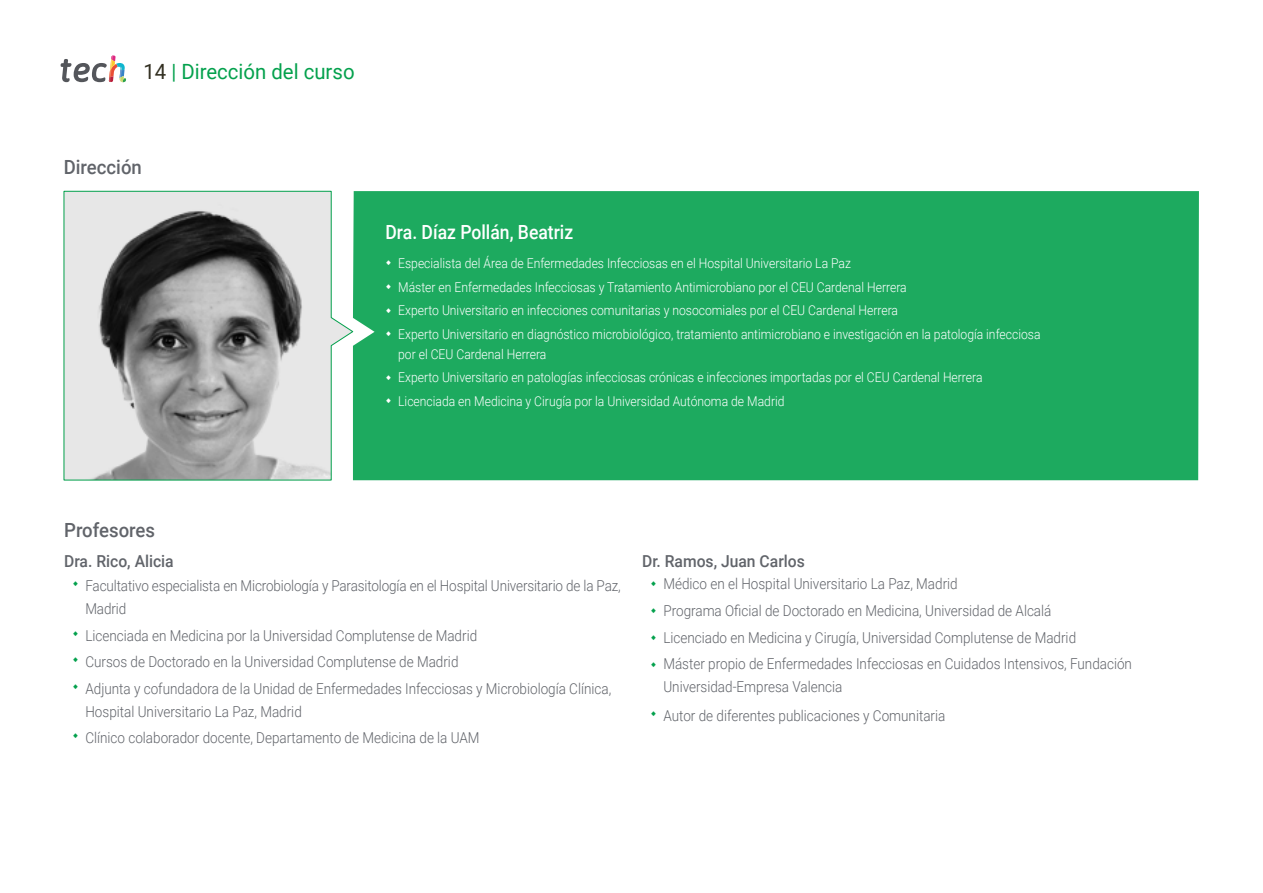
<style>
.page{position:relative;width:1263px;height:893px;background:#fff}
.page>*{position:absolute;margin:0;border:0;box-sizing:border-box;transform-origin:0 0}
.t1{font:21px "Roboto";color:#04a14d}
.t2{font:500 19.5px "Roboto";color:#fff;scale:.9 1}
.t3{font:500 19.5px "Roboto";color:#61646a;scale:.95 1}
.t4{font:500 16.5px "Roboto";color:#61646a;scale:.95 1}
.t5{font:300 15px/26.7px "Roboto";color:#61646a;scale:.9 1}
.t6{font:300 13.5px/23.7px "Roboto";color:#fff;scale:.9 1}
.s1{color:#312e20}
</style>
<div class="page">
<svg style="left:61px;top:56px;width:65px;height:27px"></svg>
<div style="left:353px;top:191px;width:846px;height:289px;background:#1daa5f"></div>
<svg style="left:64px;top:191px;width:289px;height:289px"></svg>
<svg style="left:386px;top:260px;width:5px;height:5px"></svg>
<svg style="left:386px;top:284px;width:5px;height:5px"></svg>
<svg style="left:386px;top:308px;width:5px;height:5px"></svg>
<svg style="left:386px;top:331px;width:5px;height:5px"></svg>
<svg style="left:386px;top:375px;width:5px;height:5px"></svg>
<svg style="left:386px;top:398px;width:5px;height:5px"></svg>
<h1 class="t1" style="left:144px;top:57px;width:213px"><span class="s1">14</span> | Dirección del curso</h1>
<h2 class="t3" style="left:64px;top:153px;width:84px">Dirección</h2>
<h2 class="t2" style="left:385px;top:219px;width:210px">Dra. Díaz Pollán, Beatriz</h2>
<p class="t6" style="left:398px;top:251px;width:715px">Especialista del Área de Enfermedades Infecciosas en el Hospital Universitario La Paz<br>Máster en Enfermedades Infecciosas y Tratamiento Antimicrobiano por el CEU Cardenal Herrera<br>Experto Universitario en infecciones comunitarias y nosocomiales por el CEU Cardenal Herrera<br>Experto Universitario en diagnóstico microbiológico, tratamiento antimicrobiano e investigación en la patología infecciosa</p>
<p class="t6" style="left:398px;top:341px;width:651px">por el CEU Cardenal Herrera<br>Experto Universitario en patologías infecciosas crónicas e infecciones importadas por el CEU Cardenal Herrera<br>Licenciada en Medicina y Cirugía por la Universidad Autónoma de Madrid</p>
<h2 class="t3" style="left:64px;top:517px;width:97px">Profesores</h2>
<p class="t4" style="left:64px;top:549px;width:117px">Dra. Rico, Alicia</p>
<p class="t5" style="left:85px;top:574px;width:596px;line-height:22.5px">Facultativo especialista en Microbiología y Parasitología en el Hospital Universitario de la Paz,<br>Madrid</p>
<p class="t5" style="left:85px;top:621px;width:586px">Licenciada en Medicina por la Universidad Complutense de Madrid<br>Cursos de Doctorado en la Universidad Complutense de Madrid<br>Adjunta y cofundadora de la Unidad de Enfermedades Infecciosas y Microbiología Clínica,</p>
<p class="t5" style="left:85px;top:697px;width:439px">Hospital Universitario La Paz, Madrid<br>Clínico colaborador docente, Departamento de Medicina de la UAM</p>
<p class="t4" style="left:642px;top:549px;width:173px">Dr. Ramos, Juan Carlos</p>
<p class="t5" style="left:663px;top:570px;width:522px">Médico en el Hospital Universitario La Paz, Madrid<br>Programa Oficial de Doctorado en Medicina, Universidad de Alcalá<br>Licenciado en Medicina y Cirugía, Universidad Complutense de Madrid<br>Máster propio de Enfermedades Infecciosas en Cuidados Intensivos, Fundación</p>
<p class="t5" style="left:663px;top:672px;width:315px;line-height:29px">Universidad-Empresa Valencia<br>Autor de diferentes publicaciones y Comunitaria</p>
</div>
